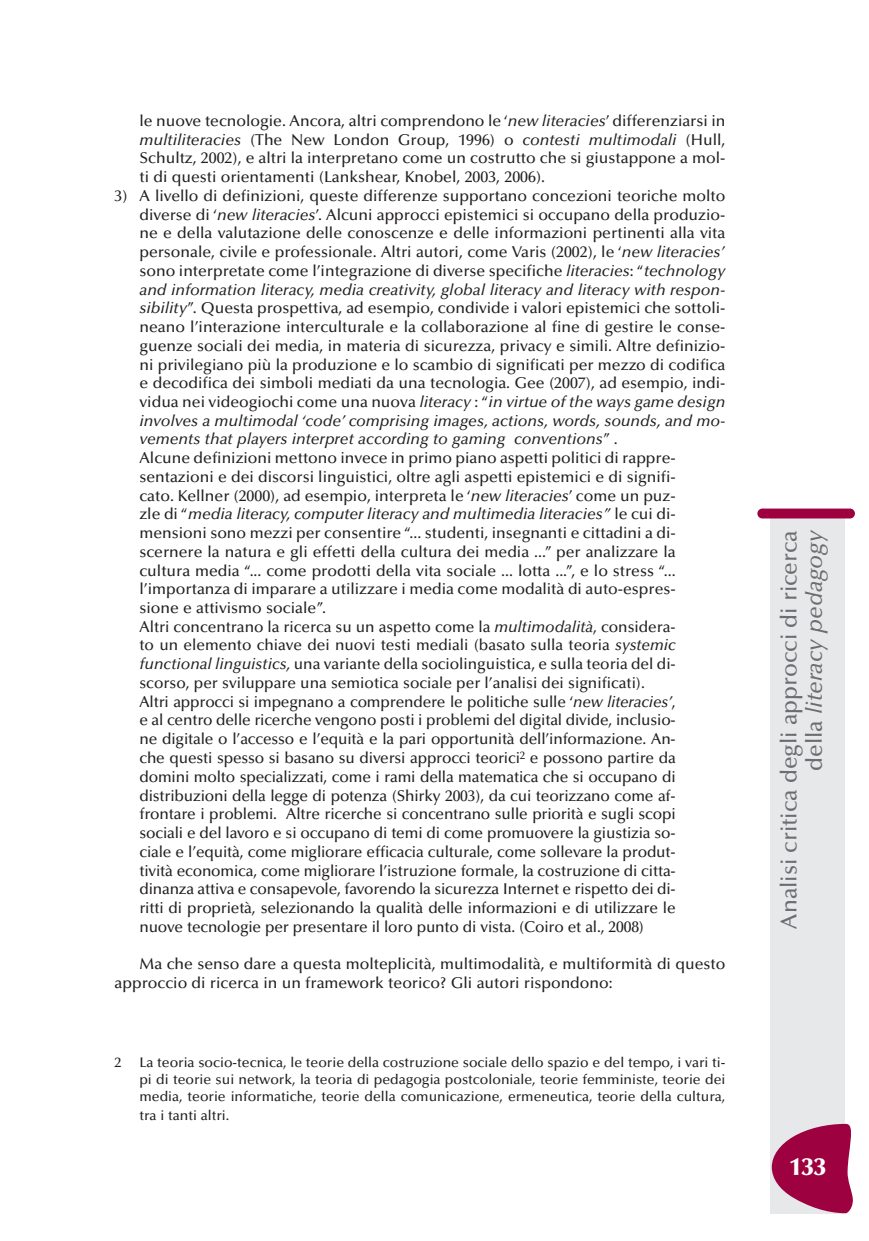
<style>
.page{position:relative;width:869px;height:1241px;background:#fff}
.page>*{position:absolute;margin:0;border:0;box-sizing:border-box;transform-origin:0 0}
.t1{font:900 24.5px "Optima";color:#fff}
.t2{font:500 22.75px/25px "Optima";color:#6c6d70;text-align:right}
.t3{font:500 15.75px/18.7px "Optima";color:#231f20}
.t4{font:500 14px/17px "Optima";color:#231f20;text-align:justify}
.s1{font-style:italic}
</style>
<div class="page">
<div style="left:770px;top:516px;width:74px;height:697px;background:#e7e8e9"></div>
<div style="left:757px;top:508px;width:97px;height:10px;background:#9d0140;border-radius:5px"></div>
<svg style="left:771px;top:1123px;width:82px;height:89px"></svg>
<p class="t3" style="left:139px;top:113px;width:587px;text-align:justify">le nuove tecnologie. Ancora, altri comprendono le ‘<span class="s1">new literacies</span>’ differenziarsi in <span class="s1">multiliteracies</span> (The New London Group, 1996) o <span class="s1">contesti multimodali</span> (Hull, Schultz, 2002), e altri la interpretano come un costrutto che si giustappone a mol&shy;ti di questi orientamenti (Lankshear, Knobel, 2003, 2006).</p>
<p class="t3" style="left:139px;top:188px;width:587px;text-indent:-25px">3) A livello di definizioni, queste differenze supportano concezioni teoriche molto diverse di ‘<span class="s1">new literacies</span>’. Alcuni approcci epistemici si occupano della produzio&shy;ne e della valutazione delle conoscenze e delle informazioni pertinenti alla vita personale, civile e professionale. Altri autori, come Varis (2002), le ‘<span class="s1">new literacies’ </span>sono interpretate come l’integrazione di diverse specifiche <span class="s1">literacies</span>: “<span class="s1">technology and information literacy, media creativity, global literacy and literacy with respon&shy;sibility</span>”. Questa prospettiva, ad esempio, condivide i valori epistemici che sottoli&shy;neano l’interazione interculturale e la collaborazione al fine di gestire le conse&shy;guenze sociali dei media, in materia di sicurezza, privacy e simili. Altre definizio&shy;ni privilegiano più la produzione e lo scambio di significati per mezzo di codifica e decodifica dei simboli mediati da una tecnologia. Gee (2007), ad esempio, indi&shy;vidua nei videogiochi come una nuova <span class="s1">literacy</span> : “<span class="s1">in virtue of the ways game design involves a multimodal ‘code’ comprising images, actions, words, sounds, and mo&shy;vements that players interpret according to gaming conventions</span>” .<br>Alcune definizioni mettono invece in primo piano aspetti politici di rappre&shy;sentazioni e dei discorsi linguistici, oltre agli aspetti epistemici e di signifi-<br>cato. Kellner (2000), ad esempio, interpreta le ‘<span class="s1">new literacies</span>’ come un puz-<br>zle di “<span class="s1">media literacy, computer literacy and multimedia literacies”</span> le cui di&shy;mensioni sono mezzi per consentire “... studenti, insegnanti e cittadini a di&shy;scernere la natura e gli effetti della cultura dei media ...” per analizzare la cultura media “... come prodotti della vita sociale ... lotta ...”, e lo stress “... l’importanza di imparare a utilizzare i media come modalità di auto-espres-<br>sione e attivismo sociale”.<br>Altri concentrano la ricerca su un aspetto come la <span class="s1">multimodalità</span>, considera-<br>to un elemento chiave dei nuovi testi mediali (basato sulla teoria <span class="s1">systemic functional linguistics,</span> una variante della sociolinguistica, e sulla teoria del di&shy;scorso, per sviluppare una semiotica sociale per l’analisi dei significati).<br>Altri approcci si impegnano a comprendere le politiche sulle ‘<span class="s1">new literacies’</span>,<br>e al centro delle ricerche vengono posti i problemi del digital divide, inclusio-<br>ne digitale o l’accesso e l’equità e la pari opportunità dell’informazione. An-<br>che questi spesso si basano su diversi approcci teorici<sup>2</sup> e possono partire da domini molto specializzati, come i rami della matematica che si occupano di distribuzioni della legge di potenza (Shirky 2003), da cui teorizzano come af&shy;frontare i problemi. Altre ricerche si concentrano sulle priorità e sugli scopi<br>sociali e del lavoro e si occupano di temi di come promuovere la giustizia so-<br>ciale e l’equità, come migliorare efficacia culturale, come sollevare la produt-<br>tività economica, come migliorare l’istruzione formale, la costruzione di citta&shy;dinanza attiva e consapevole, favorendo la sicurezza Internet e rispetto dei di-<br>ritti di proprietà, selezionando la qualità delle informazioni e di utilizzare le<br>nuove tecnologie per presentare il loro punto di vista. (Coiro et al., 2008)</p>
<p class="t3" style="left:115px;top:956px;width:612px;text-indent:25px">Ma che senso dare a questa molteplicità, multimodalità, e multiformità di questo approccio di ricerca in un framework teorico? Gli autori rispondono:</p>
<p class="t4" style="left:115px;top:1055px;width:8px">2</p>
<p class="t4" style="left:139px;top:1055px;width:587px">La teoria socio-tecnica, le teorie della costruzione sociale dello spazio e del tempo, i vari ti&shy;pi di teorie sui network, la teoria di pedagogia postcoloniale, teorie femministe, teorie dei media, teorie informatiche, teorie della comunicazione, ermeneutica, teorie della cultura,</p>
<p class="t4" style="left:139px;top:1107px;width:91px">tra i tanti altri.</p>
<h2 class="t2" style="left:778px;top:928px;width:399px;rotate:-90deg">Analisi critica degli approcci di ricerca della <span class="s1">literacy pedagogy</span></h2>
<h1 class="t1" style="left:789px;top:1156px;width:38px">133</h1>
</div>
